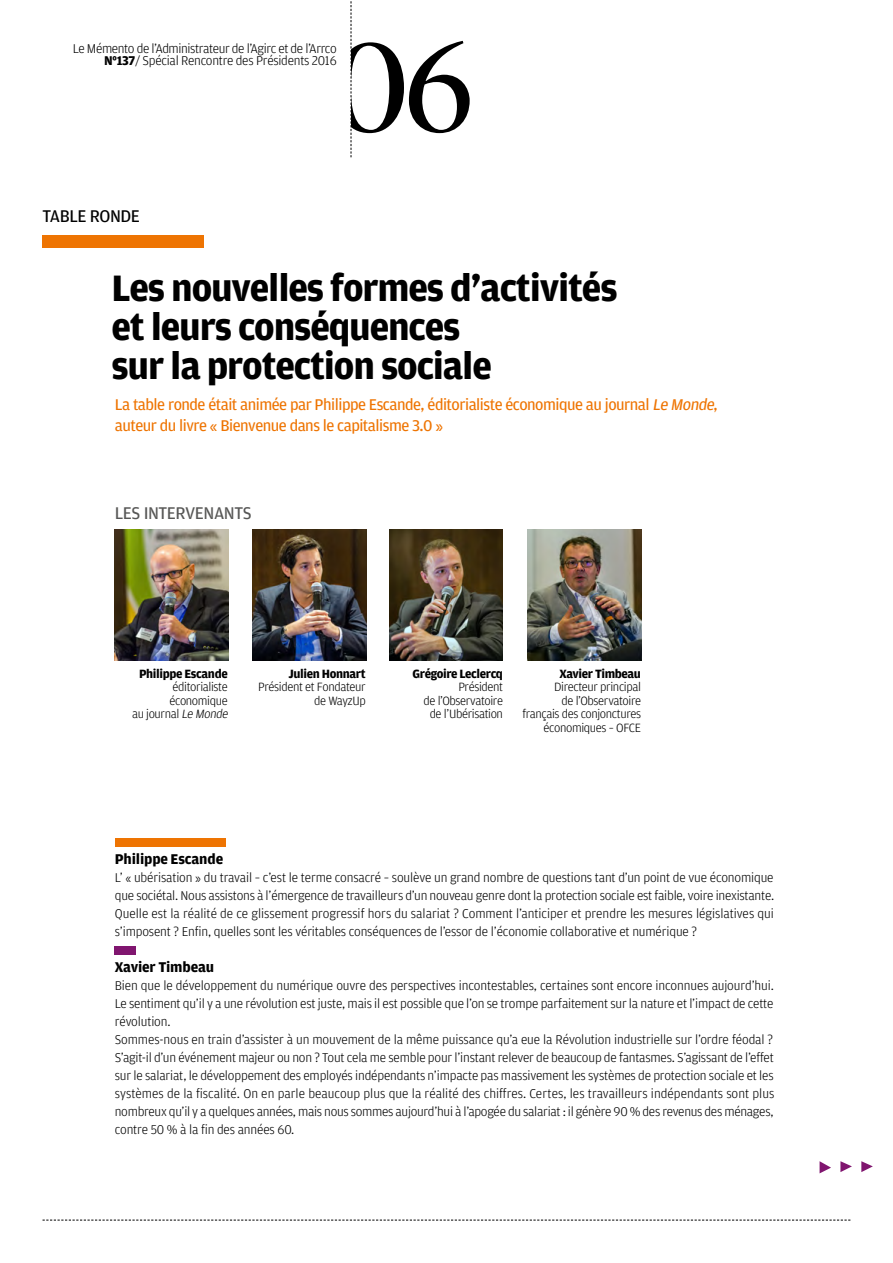
<style>
.page{position:relative;width:893px;height:1263px;background:#fff}
.page>*{position:absolute;margin:0;border:0;box-sizing:border-box;transform-origin:0 0}
.t1{font:141.15px "Mercury Display";color:#000}
.t2{font:700 39px/39px "Amplitude";letter-spacing:-.03em;color:#000}
.t3{font:18px "Amplitude";letter-spacing:-.025em;color:#575756}
.t4{font:18px "Amplitude";letter-spacing:-.025em;color:#000}
.t5{font:16.5px/21px "Amplitude";letter-spacing:-.03em;color:#ee7402}
.t6{font:700 15px "Amplitude";letter-spacing:-.01em;color:#000}
.t7{font:300 13.5px/18px "Amplitude";letter-spacing:-.015em;color:#000;text-align:right}
.t8{font:300 12.75px/13.5px "Amplitude";letter-spacing:-.03em;color:#000;text-align:right}
.t9{font:700 12.75px "Amplitude";letter-spacing:-.03em;color:#000}
.s1{font-weight:700}
.s2{font-style:italic}
</style>
<div class="page">
<svg style="left:351px;top:1px;width:1px;height:156px"></svg>
<svg style="left:43px;top:1220px;width:807px;height:1px"></svg>
<div style="left:115px;top:838px;width:110px;height:8px;background:#ee7402"></div>
<div style="left:115px;top:946px;width:21px;height:8px;background:#80156f"></div>
<svg style="left:820px;top:1161px;width:11px;height:12px"></svg>
<svg style="left:840px;top:1161px;width:12px;height:11px"></svg>
<svg style="left:861px;top:1161px;width:12px;height:11px"></svg>
<img style="left:389px;top:530px;width:114px;height:130px">
<img style="left:115px;top:530px;width:114px;height:130px">
<img style="left:527px;top:530px;width:114px;height:130px">
<img style="left:252px;top:530px;width:114px;height:130px">
<div style="left:43px;top:235px;width:161px;height:12px;background:#ee7402"></div>
<h1 class="t1" style="left:330px;top:-13px;width:147px">06</h1>
<p class="t7" style="left:73px;top:43px;width:265px;line-height:12px">Le Mémento de l’Administrateur de l’Agirc et de l’Arrco<br><span class="s1">N°137</span>/ Spécial Rencontre des Présidents 2016</p>
<h3 class="t4" style="left:43px;top:206px;width:99px">table ron de</h3>
<h2 class="t2" style="left:111px;top:269px;width:508px">Les nouvelles formes d’activités et leurs conséquences<br>sur la protection sociale</h2>
<p class="t5" style="left:115px;top:394px;width:604px">La table ronde était animée par Philippe Escande, éditorialiste économique au journal <span class="s2">Le Monde</span>, auteur du livre « Bienvenue dans le capitalisme 3.0 »</p>
<h3 class="t3" style="left:115px;top:502px;width:137px">LES I NTERVENANTS</h3>
<p class="t9" style="left:139px;top:666px;width:90px">Philippe Escande</p>
<p class="t8" style="left:132px;top:680px;width:99px">éditorialiste économique<br>au journal <span class="s2">Le Monde</span></p>
<p class="t9" style="left:288px;top:666px;width:79px">Julien Honnart</p>
<p class="t8" style="left:258px;top:680px;width:109px">Président et Fondateur de WayzUp</p>
<p class="t9" style="left:413px;top:666px;width:92px">Grégoire Leclercq</p>
<p class="t8" style="left:423px;top:680px;width:81px">Président<br>de l’Observatoire de l’Ubérisation</p>
<p class="t9" style="left:559px;top:666px;width:83px">Xavier Timbeau</p>
<p class="t8" style="left:522px;top:680px;width:120px">Directeur principal<br>de l’Observatoire français des conjonctures économiques – OFCE</p>
<p class="t6" style="left:115px;top:851px;width:110px">Philippe Escande</p>
<p class="t7" style="left:115px;top:869px;width:661px;text-align:justify">L’ « ubérisation » du travail – c’est le terme consacré – soulève un grand nombre de questions tant d’un point de vue économique que sociétal. Nous assistons à l’émergence de travailleurs d’un nouveau genre dont la protection sociale est faible, voire inexistante.<br>Quelle est la réalité de ce glissement progressif hors du salariat ? Comment l’anticiper et prendre les mesures législatives qui s’imposent ? Enfin, quelles sont les véritables conséquences de l’essor de l’économie collaborative et numérique ?</p>
<p class="t6" style="left:115px;top:959px;width:101px">Xavier Timbeau</p>
<p class="t7" style="left:115px;top:977px;width:661px;text-align:left">Bien que le développement du numérique ouvre des perspectives incontestables, certaines sont encore inconnues aujourd’hui.<br>Le sentiment qu’il y a une révolution est juste, mais il est possible que l’on se trompe parfaitement sur la nature et l’impact de cette révolution.<br>Sommes-nous en train d’assister à un mouvement de la même puissance qu’a eue la Révolution industrielle sur l’ordre féodal ?<br>S’agit-il d’un événement majeur ou non ? Tout cela me semble pour l’instant relever de beaucoup de fantasmes. S’agissant de l’effet sur le salariat, le développement des employés indépendants n’impacte pas massivement les systèmes de protection sociale et les systèmes de la fiscalité. On en parle beaucoup plus que la réalité des chiffres. Certes, les travailleurs indépendants sont plus nombreux qu’il y a quelques années, mais nous sommes aujourd’hui à l’apogée du salariat : il génère 90 % des revenus des ménages, contre 50 % à la fin des années 60.</p>
</div>
